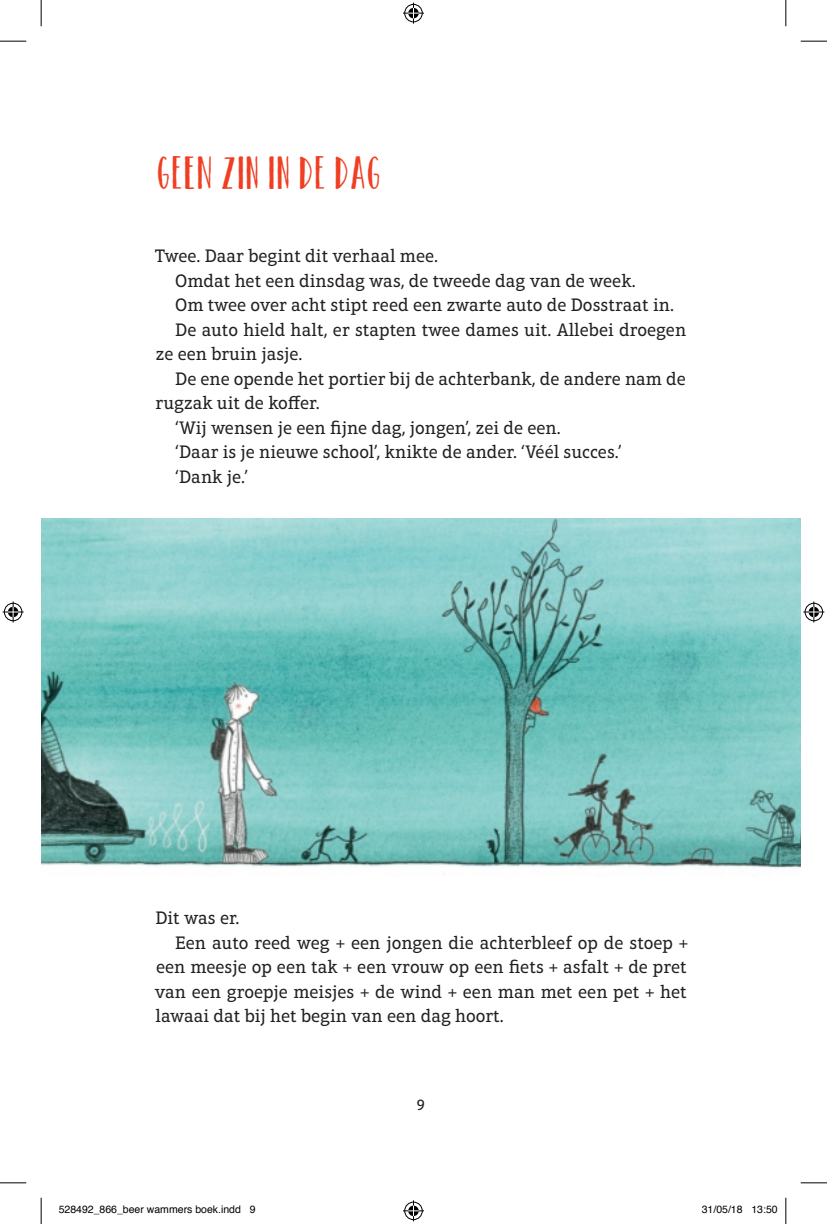
<style>
.page{position:relative;width:827px;height:1224px;background:#fff}
.page>*{position:absolute;margin:0;border:0;box-sizing:border-box;transform-origin:0 0}
.t1{font:43.75px "Catalina Avalon Sans";color:#ef3e22}
.t2{font:18.38px "Aptifer Slab LT Pro";color:#231f20}
.t3{font:15.75px "Aptifer Sans LT Pro";color:#231f20}
.t4{font:10.5px "Helvetica";color:#000}
</style>
<div class="page">
<img style="left:41px;top:518px;width:759px;height:351px">
<svg style="left:0;top:41px;width:26px;height:1px"></svg>
<svg style="left:800px;top:41px;width:26px;height:1px"></svg>
<svg style="left:0;top:1182px;width:26px;height:1px"></svg>
<svg style="left:800px;top:1182px;width:26px;height:1px"></svg>
<svg style="left:41px;top:0;width:1px;height:26px"></svg>
<svg style="left:41px;top:1197px;width:1px;height:26px"></svg>
<svg style="left:785px;top:0;width:1px;height:26px"></svg>
<svg style="left:785px;top:1197px;width:1px;height:26px"></svg>
<svg style="left:403px;top:3px;width:21px;height:21px"></svg>
<svg style="left:403px;top:1200px;width:21px;height:21px"></svg>
<svg style="left:3px;top:601px;width:21px;height:21px"></svg>
<svg style="left:803px;top:601px;width:21px;height:21px"></svg>
<h1 class="t1" style="left:156px;top:147px;width:227px">GEEN ZIN IN DE DAG</h1>
<p class="t2" style="left:155px;top:246px;width:285px">Twee. Daar begint dit verhaal mee.</p>
<p class="t2" style="left:175px;top:270px;width:462px">Omdat het een dinsdag was, de tweede dag van de week.</p>
<p class="t2" style="left:175px;top:295px;width:500px">Om twee over acht stipt reed een zwarte auto de Dosstraat in.</p>
<p class="t2" style="left:175px;top:319px;width:512px">De auto hield halt, er stapten twee dames uit. Allebei droegen</p>
<p class="t2" style="left:156px;top:344px;width:148px">ze een bruin jasje.</p>
<p class="t2" style="left:175px;top:368px;width:512px">De ene opende het portier bij de achterbank, de andere nam de</p>
<p class="t2" style="left:156px;top:392px;width:165px">rugzak uit de koffer.</p>
<p class="t2" style="left:175px;top:417px;width:387px">‘Wij wensen je een fijne dag, jongen’, zei de een.</p>
<p class="t2" style="left:175px;top:441px;width:448px">‘Daar is je nieuwe school’, knikte de ander. ‘Véél succes.’</p>
<p class="t2" style="left:175px;top:466px;width:74px">‘Dank je.’</p>
<p class="t2" style="left:155px;top:907px;width:86px">Dit was er.</p>
<p class="t2" style="left:175px;top:931px;width:514px">Een auto reed weg + een jongen die achterbleef op de stoep +</p>
<p class="t2" style="left:156px;top:956px;width:532px">een meesje op een tak + een vrouw op een fiets + asfalt + de pret</p>
<p class="t2" style="left:155px;top:980px;width:533px">van een groepje meisjes + de wind + een man met een pet + het</p>
<p class="t2" style="left:155px;top:1005px;width:350px">lawaai dat bij het begin van een dag hoort.</p>
<p class="t3" style="left:417px;top:1095px;width:10px">9</p>
<p class="t4" style="left:59px;top:1201px;width:198px">528492_866_beer wammers boek.indd 9</p>
<p class="t4" style="left:701px;top:1201px;width:77px">31/05/18 13:50</p>
</div>
